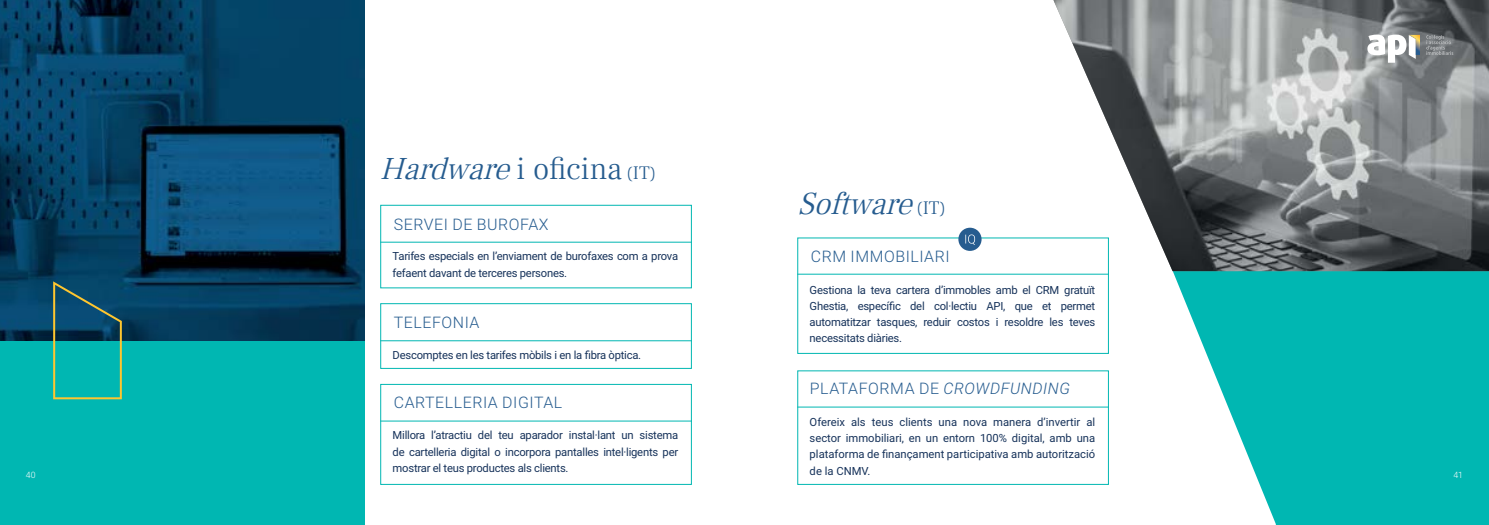
<style>
.page{position:relative;width:1489px;height:525px;background:#fff}
.page>*{position:absolute;margin:0;border:0;box-sizing:border-box;transform-origin:0 0}
.t1{font:italic 300 31.25px "Frank Ruhl Libre";color:#265c8f}
.t2{font:300 15.88px "Roboto";letter-spacing:.035em;color:#265c8f}
.t3{font:11.25px/16.2px "Roboto";letter-spacing:-.02em;color:#16325a;text-align:justify}
.t4{font:300 8.75px "Roboto";color:#fff}
.s1{font-style:normal}
.s2{font-style:normal;font-size:18.75px}
.s3{font-style:italic}
</style>
<div class="page">
<div style="left:0;top:0;width:365px;height:524px;background:#00b7b2"></div>
<img style="left:0;top:0;width:365px;height:340px">
<svg style="left:53px;top:281px;width:69px;height:118px"></svg>
<svg style="left:1062px;top:271px;width:426px;height:253px;fill:#00b7b2"></svg>
<img style="left:1053px;top:0;width:435px;height:271px">
<div style="left:380px;top:205px;width:311px;height:83px;border:1px solid #00b7b2"></div>
<div style="left:380px;top:303px;width:311px;height:65px;border:1px solid #00b7b2"></div>
<div style="left:380px;top:384px;width:311px;height:100px;border:1px solid #00b7b2"></div>
<hr style="left:380px;top:241px;width:311px;height:1px;background:#00b7b2">
<hr style="left:380px;top:340px;width:311px;height:1px;background:#00b7b2">
<hr style="left:380px;top:420px;width:311px;height:1px;background:#00b7b2">
<svg style="left:1426px;top:35px;width:27px;height:20px"></svg>
<svg style="left:1367px;top:35px;width:52px;height:28px"></svg>
<hr style="left:797px;top:273px;width:311px;height:1px;background:#00b7b2">
<hr style="left:797px;top:406px;width:311px;height:1px;background:#00b7b2">
<div style="left:958px;top:227px;width:23px;height:24px;background:#265c8f;border-radius:50%"></div>
<svg style="left:965px;top:234px;width:10px;height:11px"></svg>
<h1 class="t1" style="left:380px;top:150px;width:278px">Hardware<span class="s1">i oficina</span> <span class="s2">(IT)</span></h1>
<h2 class="t2" style="left:394px;top:213px;width:156px">SERVEI DE BUROFAX</h2>
<p class="t3" style="left:392px;top:248px;width:287px">Tarifes especials en l’enviament de burofaxes com a prova fefaent davant de terceres persones.</p>
<h2 class="t2" style="left:394px;top:311px;width:87px">TELEFONIA</h2>
<p class="t3" style="left:392px;top:346px;width:250px">Descomptes en les tarifes mòbils i en la fibra òptica.</p>
<h2 class="t2" style="left:394px;top:391px;width:170px">CARTELLERIA DIGITAL</h2>
<h1 class="t1" style="left:797px;top:184px;width:150px">Software<span class="s2">( I T )</span></h1>
<h2 class="t2" style="left:810px;top:245px;width:140px">CRM IMMOBILIARI</h2>
<p class="t3" style="left:809px;top:281px;width:287px">Gestiona la teva cartera d’immobles amb el CRM gratuït Ghestia, específic del col·lectiu API, que et permet automatitzar tasques, reduir costos i resoldre les teves necessitats diàries.</p>
<h2 class="t2" style="left:810px;top:377px;width:262px">PLATAFORMA DE <span class="s3">CROWDFUNDING</span></h2>
<p class="t3" style="left:809px;top:413px;width:287px">Ofereix als teus clients una nova manera d’invertir al sector immobiliari, en un entorn 100% digital, amb una plataforma de finançament participativa amb autorització de la CNMV.</p>
<p class="t3" style="left:392px;top:426px;width:287px">Millora l’atractiu del teu aparador instal·lant un sistema de cartelleria digital o incorpora pantalles intel·ligents per mostrar el teus productes als clients.</p>
<p class="t4" style="left:26px;top:469px;width:11px">40</p>
<p class="t4" style="left:1453px;top:469px;width:11px">41</p>
</div>
